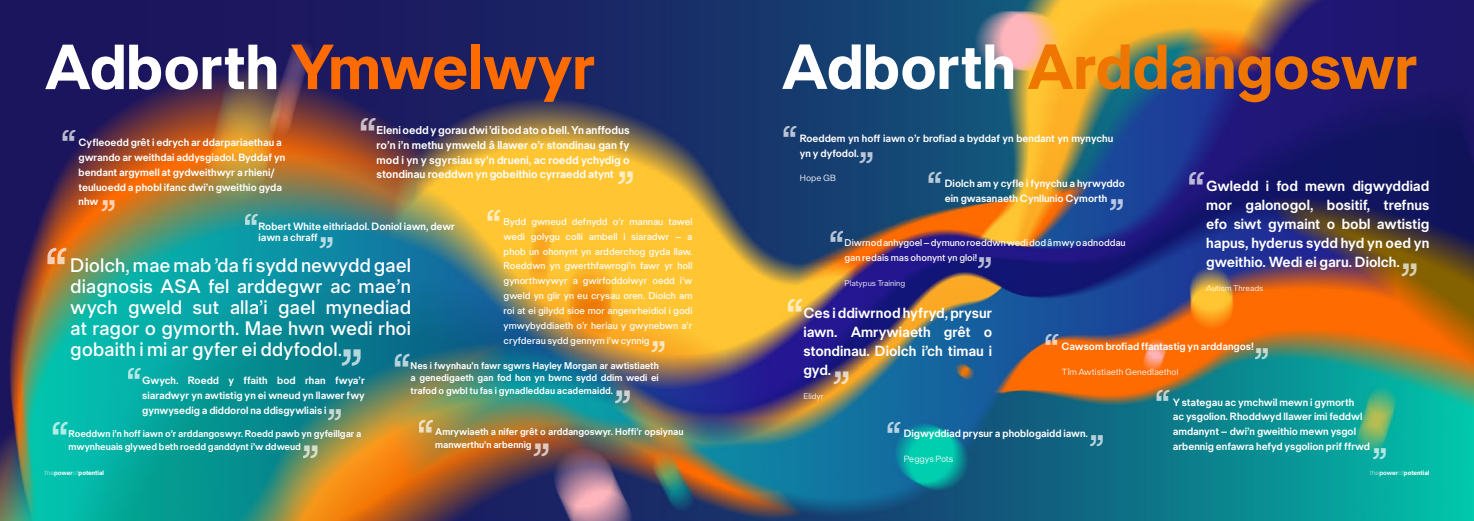
<style>
.page{position:relative;width:1474px;height:521px;background:#fff}
.page>*{position:absolute;margin:0;border:0;box-sizing:border-box;transform-origin:0 0}
.t1{font:68.25px "neue Singular D Bold";color:#ee7601}
.t2{font:68.25px "neue Singular D Bold";color:#fe6b00}
.t3{font:700 59.5px "neue Singular D Semi";color:#fff}
.t4{font:700 46.38px "neue Singular D Semi";color:#fff}
.t5{font:700 40.25px "neue Singular D Semi";color:#fff}
.t6{font:21px/21px "neue Singular D Medium";color:#fff;text-align:justify}
.t7{font:700 15.75px/18.9px "neue Singular D Semi";color:#fff;text-align:justify}
.t8{font:700 12.25px/14.7px "neue Singular D Semi";color:#fff;text-align:justify}
.t9{font:700 11.38px/14.9px "neue Singular D Semi";color:#fff}
.t10{font:10.5px/14.9px "neue Singular D Medium";color:#fff;text-align:justify}
.t11{font:700 10.5px/12.6px "neue Singular D Semi";color:#fff;text-align:justify}
.t12{font:9.62px "neue Singular D Light";color:#fff}
.t13{font:8.75px "neue Singular D Light";color:#fff}
.t14{font:7px "neue Singular D Bold";color:#fff}
.s1{color:#fff}
.s2{font-family:"neue Singular D Thin"}
.s3{font-family:"neue Singular D Semi";font-weight:700}
.s4{font-family:"neue Singular D Extra";font-weight:100}
</style>
<div class="page">
<img style="left:0;top:0;width:1473px;height:521px">
<h1 class="t2" style="left:45px;top:24px;width:552px"><span class="s1">Adborth</span> Ymwelwyr</h1>
<p class="t9" style="left:79px;top:135px;width:208px">Cyfleoedd grêt i edrych ar ddarpariaethau a gwrando ar weithdai addysgiadol. Byddaf yn bendant argymell at gydweithwyr a rhieni/ teuluoedd a phobl ifanc dwi’n gweithio gyda nhw</p>
<h3 class="t4" style="left:358px;top:105px;width:19px">“</h3>
<p class="t8" style="left:376px;top:123px;width:255px">Eleni oedd y gorau dwi ’di bod ato o bell. Yn anffodus ro’n i’n methu ymweld â llawer o’r stondinau gan fy mod i yn y sgyrsiau sy’n drueni, ac roedd ychydig o stondinau roeddwn yn gobeithio cyrraedd atynt</p>
<h3 class="t5" style="left:60px;top:119px;width:17px">“</h3>
<h3 class="t4" style="left:635px;top:198px;width:19px;rotate:-180deg">“</h3>
<p class="t10" style="left:503px;top:214px;width:190px">Bydd gwneud defnydd o’r mannau tawel wedi golygu colli ambell i siaradwr – a phob un ohonynt yn ardderchog gyda llaw.<br>Roeddwn yn gwerthfawrogi’n fawr yr holl gynorthwywyr a gwirfoddolwyr oedd i’w gweld yn glir yn eu crysau oren. Diolch am roi at ei gilydd sioe mor angenrheidiol i godi ymwybyddiaeth o’r heriau y gwynebwn a’r cryfderau sydd gennym i’w cynnig</p>
<h3 class="t5" style="left:116px;top:223px;width:17px;rotate:-180deg">“</h3>
<h3 class="t5" style="left:485px;top:198px;width:17px">“</h3>
<h3 class="t5" style="left:244px;top:202px;width:17px">“</h3>
<p class="t9" style="left:258px;top:219px;width:198px">Robert White eithriadol. Doniol iawn, dewr</p>
<p class="t9" style="left:258px;top:230px;width:61px">iawn a chraff</p>
<h3 class="t5" style="left:334px;top:260px;width:17px;rotate:-180deg">“</h3>
<h2 class="t3" style="left:45px;top:230px;width:24px">“</h2>
<h3 class="t6" style="left:70px;top:255px;width:342px">Diolch, mae mab ’da fi sydd newydd gael diagnosis ASA fel arddegwr ac mae’n wych gweld sut alla’i gael mynediad at ragor o gymorth. Mae hwn wedi rhoi gobaith i mi ar gyfer ei ddyfodol.</h3>
<h3 class="t5" style="left:666px;top:364px;width:17px;rotate:-180deg">“</h3>
<h2 class="t3" style="left:363px;top:383px;width:24px;rotate:-180deg">“</h2>
<h3 class="t4" style="left:392px;top:340px;width:19px">“</h3>
<p class="t11" style="left:410px;top:359px;width:250px">Nes i fwynhau’n fawr sgwrs Hayley Morgan ar awtistiaeth a genedigaeth gan fod hon yn bwnc sydd ddim wedi ei trafod o gwbl tu fas i gynadleddau academaidd.</p>
<h3 class="t5" style="left:127px;top:356px;width:17px">“</h3>
<p class="t9" style="left:142px;top:373px;width:224px;text-align:justify">Gwych. Roedd y ffaith bod rhan fwya’r siaradwyr yn awtistig yn ei wneud yn llawer fwy gynwysedig a diddorol na ddisgywliais i</p>
<h3 class="t4" style="left:632px;top:417px;width:19px;rotate:-180deg">“</h3>
<h3 class="t5" style="left:343px;top:432px;width:17px;rotate:-180deg">“</h3>
<h3 class="t4" style="left:417px;top:406px;width:19px">“</h3>
<h3 class="t4" style="left:50px;top:408px;width:19px">“</h3>
<p class="t11" style="left:435px;top:426px;width:250px">Amrywiaeth a nifer grêt o arddangoswyr. Hoffi’r opsiynau</p>
<p class="t11" style="left:69px;top:427px;width:294px">Roeddwn i’n hoff iawn o’r arddangoswyr. Roedd pawb yn gyfeillgar a</p>
<p class="t11" style="left:435px;top:438px;width:98px">manwerthu’n arbennig</p>
<h3 class="t4" style="left:551px;top:470px;width:19px;rotate:-180deg">“</h3>
<p class="t11" style="left:69px;top:440px;width:234px">mwynheuais glywed beth roedd ganddynt i’w ddweud</p>
<h3 class="t4" style="left:320px;top:472px;width:19px;rotate:-180deg">“</h3>
<h1 class="t1" style="left:781px;top:24px;width:638px"><span class="s1">Adborth</span> Arddangoswr</h1>
<p class="t9" style="left:799px;top:131px;width:315px">Roeddem yn hoff iawn o’r brofiad a byddaf yn bendant yn mynychu yn y dyfodol.</p>
<p class="t12" style="left:799px;top:172px;width:38px">Hope GB</p>
<h3 class="t5" style="left:781px;top:114px;width:17px">“</h3>
<h3 class="t5" style="left:874px;top:175px;width:17px;rotate:-180deg">“</h3>
<h3 class="t5" style="left:926px;top:160px;width:17px">“</h3>
<h3 class="t4" style="left:1187px;top:159px;width:19px">“</h3>
<p class="t9" style="left:944px;top:176px;width:181px">Diolch am y cyfle i fynychu a hyrwyddo</p>
<h3 class="t7" style="left:1206px;top:176px;width:225px">Gwledd i fod mewn digwyddiad mor galonogol, bositif, trefnus efo siwt gymaint o bobl awtistig hapus, hyderus sydd hyd yn oed yn gweithio. Wedi ei garu. Diolch.</h3>
<p class="t13" style="left:1206px;top:283px;width:59px">Autism Threads</p>
<p class="t9" style="left:944px;top:191px;width:164px">ein gwasanaeth Cynllunio Cymorth</p>
<h3 class="t5" style="left:1124px;top:222px;width:17px;rotate:-180deg">“</h3>
<h3 class="t5" style="left:828px;top:219px;width:17px">“</h3>
<p class="t10" style="left:844px;top:235px;width:283px">Diwrnod anhygoel – dymuno roeddwn wedi dod â mwy o adnoddau gan redais mas ohonynt yn gloi!</p>
<p class="t13" style="left:844px;top:277px;width:62px">Platypus Training</p>
<h3 class="t5" style="left:992px;top:280px;width:17px;rotate:-180deg">“</h3>
<h3 class="t4" style="left:1418px;top:290px;width:19px;rotate:-180deg">“</h3>
<h3 class="t4" style="left:785px;top:286px;width:19px">“</h3>
<h3 class="t7" style="left:803px;top:303px;width:190px">Ces i ddiwrnod hyfryd, prysur iawn. Amrywiaeth grêt o stondinau. Diolch i’ch timau i gyd.</h3>
<p class="t13" style="left:803px;top:391px;width:22px">Elidyr</p>
<h3 class="t5" style="left:1043px;top:323px;width:17px">“</h3>
<p class="t9" style="left:1061px;top:339px;width:194px">Cawsom brofiad ffantastig yn arddangos!</p>
<p class="t12" style="left:1061px;top:366px;width:118px">Tîm Awtistiaeth Genedlaethol</p>
<h3 class="t5" style="left:1269px;top:371px;width:17px;rotate:-180deg">“</h3>
<h3 class="t4" style="left:850px;top:398px;width:19px;rotate:-180deg">“</h3>
<h3 class="t5" style="left:1154px;top:378px;width:17px">“</h3>
<p class="t9" style="left:1172px;top:394px;width:199px">Y stategau ac ymchwil mewn i gymorth<br>ac ysgolion. Rhoddwyd llawer imi feddwl amdanynt – dwi’n gweithio mewn ysgol arbennig enfawra hefyd ysgolion prif ffrwd</p>
<h3 class="t5" style="left:885px;top:410px;width:17px">“</h3>
<p class="t9" style="left:903px;top:426px;width:186px">Digwyddiad prysur a phoblogaidd iawn.</p>
<p class="t12" style="left:903px;top:453px;width:51px">Peggys Pots</p>
<h3 class="t5" style="left:1104px;top:458px;width:17px;rotate:-180deg">“</h3>
<h3 class="t5" style="left:1387px;top:470px;width:17px;rotate:-180deg">“</h3>
<p class="t14" style="left:45px;top:468px;width:61px"><span class="s2">the</span><span class="s3">power</span><span class="s4">of</span>potential</p>
<p class="t14" style="left:1369px;top:468px;width:61px"><span class="s2">the</span><span class="s3">power</span><span class="s4">of</span>potential</p>
</div>
